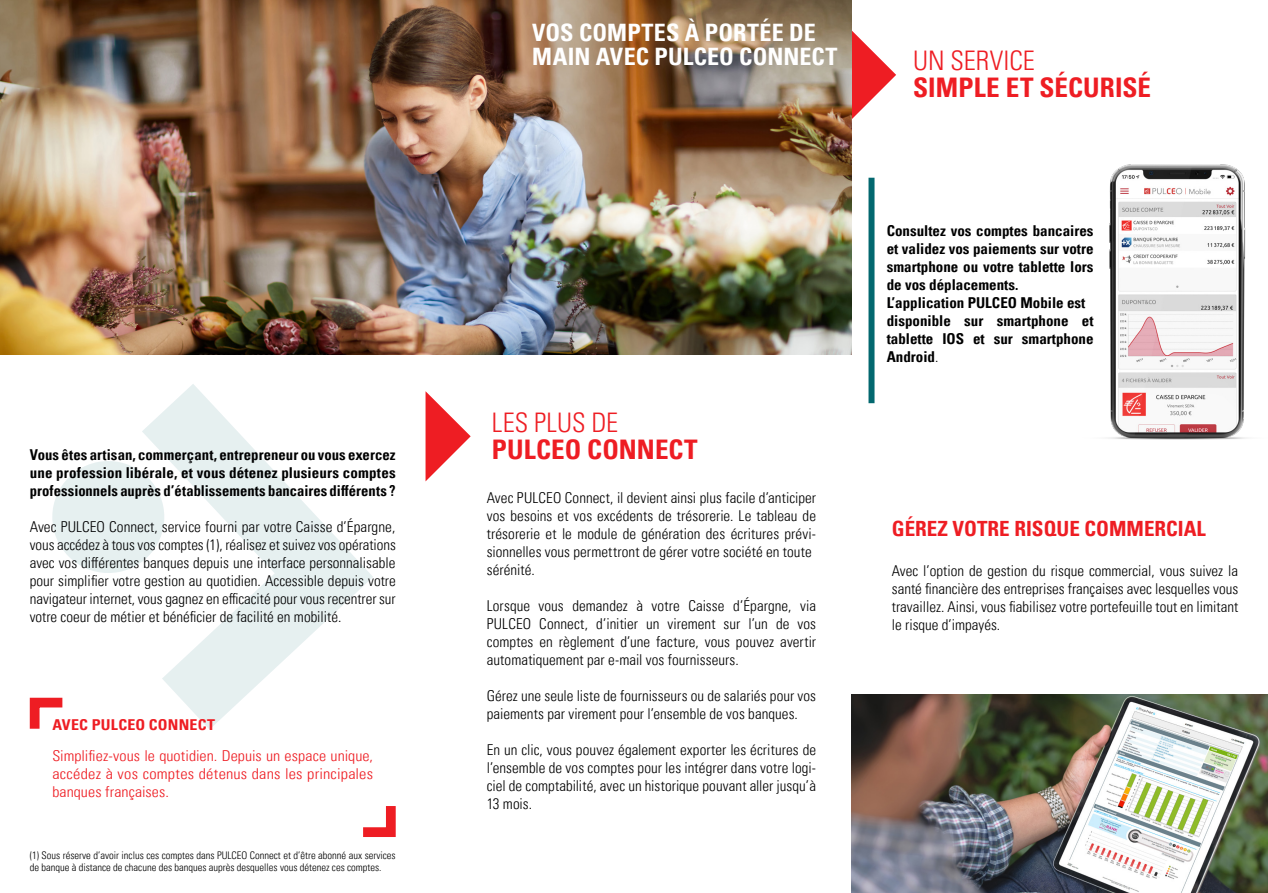
<style>
.page{position:relative;width:1268px;height:893px;background:#fff}
.page>*{position:absolute;margin:0;border:0;box-sizing:border-box;transform-origin:0 0}
.t1{font:700 condensed 27px/27px "Univers LT Pro";letter-spacing:.005em;color:#ee1d23}
.t2{font:300 condensed 27px "Univers LT Pro";color:#ee1d23}
.t3{font:700 condensed 24px/24px "Univers LT Pro";letter-spacing:.005em;color:#fff}
.t4{font:700 condensed 21px "Univers LT Pro";color:#ee1d23}
.t5{font:300 condensed 15px/18px "Univers LT Pro";color:#000001;text-align:justify}
.t6{font:700 condensed 15px/18px "Univers LT Pro";color:#000001;text-align:justify}
.Lead{font:300 condensed 15px/18px "Univers LT Pro";letter-spacing:.01em;color:#ee1d23;text-align:justify;scale:1.07 1}
.T2_Violet{font:700 condensed 15px "Univers LT Pro";letter-spacing:.015em;color:#ee1d23;scale:1.06 1}
.t7{font:300 condensed 10.5px/12.6px "Univers LT Pro";color:#000001}
.s1{font-weight:300}
</style>
<div class="page">
<svg style="left:142px;top:384px;width:231px;height:345px"></svg>
<svg style="left:52px;top:456px;width:117px;height:122px"></svg>
<svg style="left:29px;top:697px;width:34px;height:32px"></svg>
<svg style="left:363px;top:806px;width:33px;height:31px"></svg>
<svg style="left:425px;top:391px;width:45px;height:90px"></svg>
<svg style="left:851px;top:30px;width:45px;height:90px"></svg>
<img style="left:1108px;top:164px;width:138px;height:276px">
<div style="left:868px;top:178px;width:6px;height:225px;background:#03686f"></div>
<img style="left:851px;top:695px;width:416px;height:198px">
<img style="left:0;top:0;width:851px;height:354px">
<p class="t6" style="left:30px;top:446px;width:367px">Vous êtes artisan, commerçant, entrepreneur ou vous exercez une profession libérale, et vous détenez plusieurs comptes professionnels auprès d’établissements bancaires différents ?</p>
<p class="t5" style="left:30px;top:517px;width:367px">Avec PULCEO Connect, service fourni par votre Caisse d’Épargne, vous accédez à tous vos comptes (1), réalisez et suivez vos opérations avec vos différentes banques depuis une interface personnalisable pour simplifier votre gestion au quotidien. Accessible depuis votre navigateur internet, vous gagnez en efficacité pour vous recentrer sur votre coeur de métier et bénéficier de facilité en mobilité.</p>
<p class="T2_Violet" style="left:52px;top:715px;width:155px">AVEC PULCEO CONNECT</p>
<p class="Lead" style="left:52px;top:745px;width:301px">Simplifiez-vous le quotidien. Depuis un espace unique, accédez à vos comptes détenus dans les principales banques françaises.</p>
<p class="t7" style="left:30px;top:848px;width:367px">(1) Sous réserve d’avoir inclus ces comptes dans PULCEO Connect et d’être abonné aux services de banque à distance de chacune des banques auprès desquelles vous détenez ces comptes.</p>
<p class="t3" style="left:532px;top:20px;width:306px">VOS COMPTES À PORTÉE DE<br>MAIN AVEC PULCEO CONNECT</p>
<p class="t1" style="left:913px;top:47px;width:239px"><span class="s1">UN SERVICE<br></span>SIMPLE ET SÉCURISÉ</p>
<p class="t2" style="left:492px;top:404px;width:128px">LES PLUS DE</p>
<p class="t1" style="left:492px;top:435px;width:207px">PULCEO CONNECT</p>
<p class="t5" style="left:486px;top:488px;width:331px">Avec PULCEO Connect, il devient ainsi plus facile d’anticiper vos besoins et vos excédents de trésorerie. Le tableau de trésorerie et le module de génération des écritures prévi&shy;sionnelles vous permettront de gérer votre société en toute</p>
<p class="t5" style="left:486px;top:560px;width:49px">sérénité.</p>
<p class="t5" style="left:486px;top:596px;width:331px">Lorsque vous demandez à votre Caisse d’Épargne, via PULCEO Connect, d’initier un virement sur l’un de vos comptes en règlement d’une facture, vous pouvez avertir automatiquement par e-mail vos fournisseurs.</p>
<p class="t5" style="left:486px;top:686px;width:331px">Gérez une seule liste de fournisseurs ou de salariés pour vos paiements par virement pour l’ensemble de vos banques.</p>
<p class="t5" style="left:486px;top:740px;width:331px">En un clic, vous pouvez également exporter les écritures de l’ensemble de vos comptes pour les intégrer dans votre logi&shy;ciel de comptabilité, avec un historique pouvant aller jusqu’à 13 mois.</p>
<p class="t6" style="left:886px;top:221px;width:208px">Consultez vos comptes bancaires et validez vos paiements sur votre smartphone ou votre tablette lors de vos déplacements.</p>
<p class="t6" style="left:886px;top:293px;width:200px">L’application PULCEO Mobile est</p>
<p class="t6" style="left:886px;top:311px;width:208px">disponible sur smartphone et tablette IOS et sur smartphone Android<span class="s1">.</span></p>
<p class="t4" style="left:891px;top:516px;width:315px">GÉREZ VOTRE RISQUE COMMERCIAL</p>
<p class="t5" style="left:891px;top:561px;width:348px">Avec l’option de gestion du risque commercial, vous suivez la santé financière des entreprises françaises avec lesquelles vous travaillez. Ainsi, vous fiabilisez votre portefeuille tout en limitant le risque d’impayés.</p>
</div>
